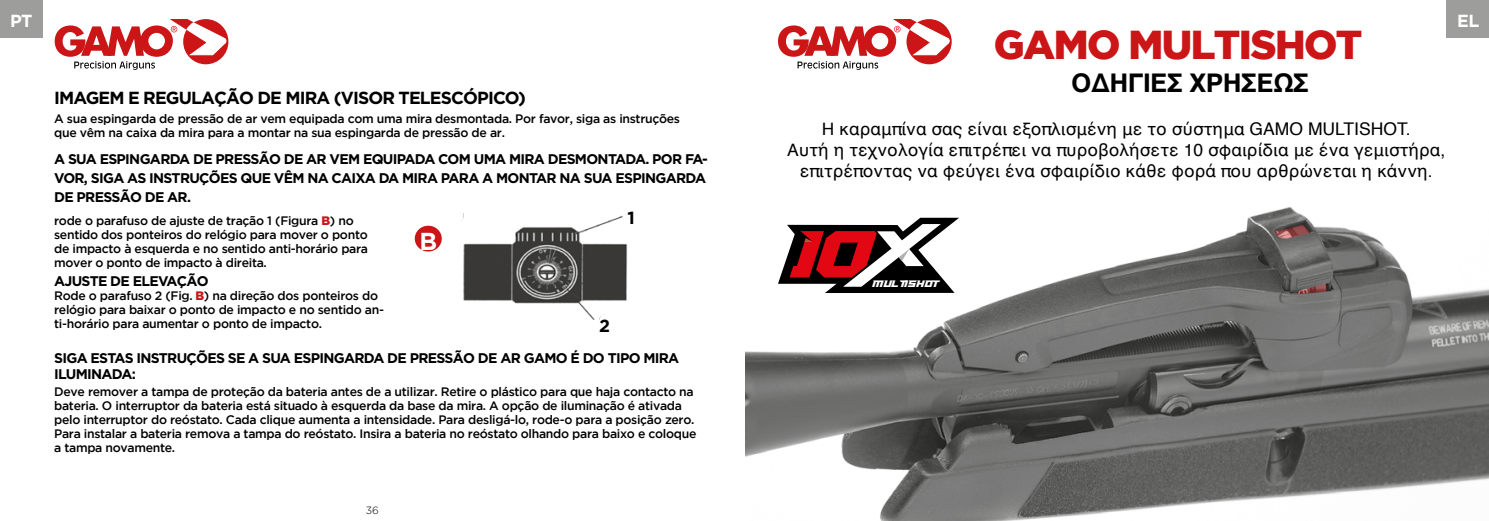
<style>
.page{position:relative;width:1489px;height:521px;background:#fff}
.page>*{position:absolute;margin:0;border:0;box-sizing:border-box;transform-origin:0 0}
.t1{font:900 40.25px "Gotham";letter-spacing:-.04em;color:#cb1517}
.t2{font:700 26.25px "Helvetica";letter-spacing:-.025em;color:#000}
.t3{font:700 24.5px "Gotham";color:#fff}
.t4{font:17.5px/21px "Helvetica";color:#000;text-align:center}
.t5{font:700 17.5px "Gotham";letter-spacing:-.05em;color:#000}
.t6{font:700 17.5px "Gotham";color:#fff}
.t7{font:700 14px/19.2px "Gotham";letter-spacing:-.05em;color:#000}
.t8{font:500 12.25px/14px "Gotham";letter-spacing:-.025em;color:#000}
.t9{font:300 10.5px "Gotham";color:#000}
.t10{font:10.15px "Paladins Condensed";color:#fff}
.s1{font-weight:900;color:#cb1517}
</style>
<div class="page">
<img style="left:745px;top:206px;width:743px;height:315px">
<svg style="left:1274px;top:225px;width:36px;height:13px"></svg>
<svg style="left:1296px;top:284px;width:30px;height:10px"></svg>
<img style="left:461px;top:213px;width:169px;height:107px">
<div style="left:415px;top:227px;width:26px;height:24px;background:#cb1517;border-radius:50%"></div>
<div style="left:415px;top:226px;width:27px;height:25px;border:2px solid #cb1517;border-radius:50%"></div>
<div style="left:1446px;top:0;width:42px;height:38px;background:#9d9d9c"></div>
<div style="left:0;top:0;width:42px;height:38px;background:#9d9d9c"></div>
<svg style="left:55px;top:19px;width:171px;height:51px"></svg>
<svg style="left:778px;top:19px;width:171px;height:51px"></svg>
<svg style="left:778px;top:218px;width:181px;height:75px"></svg>
<h3 class="t6" style="left:10px;top:10px;width:24px">PT</h3>
<h3 class="t6" style="left:1456px;top:10px;width:24px">EL</h3>
<h3 class="t5" style="left:54px;top:88px;width:473px">IMAGEM E REGULAÇÃO DE MIRA (VISOR TELESCÓPICO)</h3>
<p class="t8" style="left:54px;top:112px;width:627px">A sua espingarda de pressão de ar vem equipada com uma mira desmontada. Por favor, siga as instruções que vêm na caixa da mira para a montar na sua espingarda de pressão de ar.</p>
<p class="t7" style="left:54px;top:149px;width:655px">A SUA ESPINGARDA DE PRESSÃO DE AR VEM EQUIPADA COM UMA MIRA DESMONTADA. POR FA-<br>VOR, SIGA AS INSTRUÇÕES QUE VÊM NA CAIXA DA MIRA PARA A MONTAR NA SUA ESPINGARDA<br>DE PRESSÃO DE AR.</p>
<p class="t8" style="left:54px;top:213px;width:315px">rode o parafuso de ajuste de tração 1 (Figura <span class="s1">B</span>) no sentido dos ponteiros do relógio para mover o ponto de impacto à esquerda e no sentido anti-horário para mover o ponto de impacto à direita.</p>
<p class="t7" style="left:54px;top:271px;width:156px">AJUSTE DE ELEVAÇÃO</p>
<p class="t8" style="left:54px;top:288px;width:331px">Rode o parafuso 2 (Fig. <span class="s1">B</span>) na direção dos ponteiros do relógio para baixar o ponto de impacto e no sentido an&shy;ti-horário para aumentar o ponto de impacto.</p>
<h3 class="t3" style="left:419px;top:227px;width:19px">B</h3>
<h3 class="t5" style="left:627px;top:208px;width:9px">1</h3>
<h3 class="t5" style="left:599px;top:316px;width:12px">2</h3>
<p class="t7" style="left:54px;top:350px;width:626px;line-height:15.8px">SIGA ESTAS INSTRUÇÕES SE A SUA ESPINGARDA DE PRESSÃO DE AR GAMO É DO TIPO MIRA<br>ILUMINADA:</p>
<p class="t8" style="left:54px;top:384px;width:643px">Deve remover a tampa de proteção da bateria antes de a utilizar. Retire o plástico para que haja contacto na bateria. O interruptor da bateria está situado à esquerda da base da mira. A opção de iluminação é ativada pelo interruptor do reóstato. Cada clique aumenta a intensidade. Para desligá-lo, rode-o para a posição zero.<br>Para instalar a bateria remova a tampa do reóstato. Insira a bateria no reóstato olhando para baixo e coloque a tampa novamente.</p>
<p class="t9" style="left:365px;top:505px;width:15px">36</p>
<h1 class="t1" style="left:993px;top:22px;width:370px">GAMO MULTISHOT</h1>
<h2 class="t2" style="left:1071px;top:61px;width:239px">ΟΔΗΓΙΕΣ ΧΡΗΣΕΩΣ</h2>
<h3 class="t4" style="left:787px;top:119px;width:660px">Η καραμπίνα σας είναι εξοπλισμένη με το σύστημα GAMO MULTISHOT.<br>Αυτή η τεχνολογία επιτρέπει να πυροβολήσετε 10 σφαιρίδια με ένα γεμιστήρα, επιτρέποντας να φεύγει ένα σφαιρίδιο κάθε φορά που αρθρώνεται η κάννη.</h3>
<p class="t10" style="left:871px;top:279px;width:69px">MULTISHOT</p>
</div>
